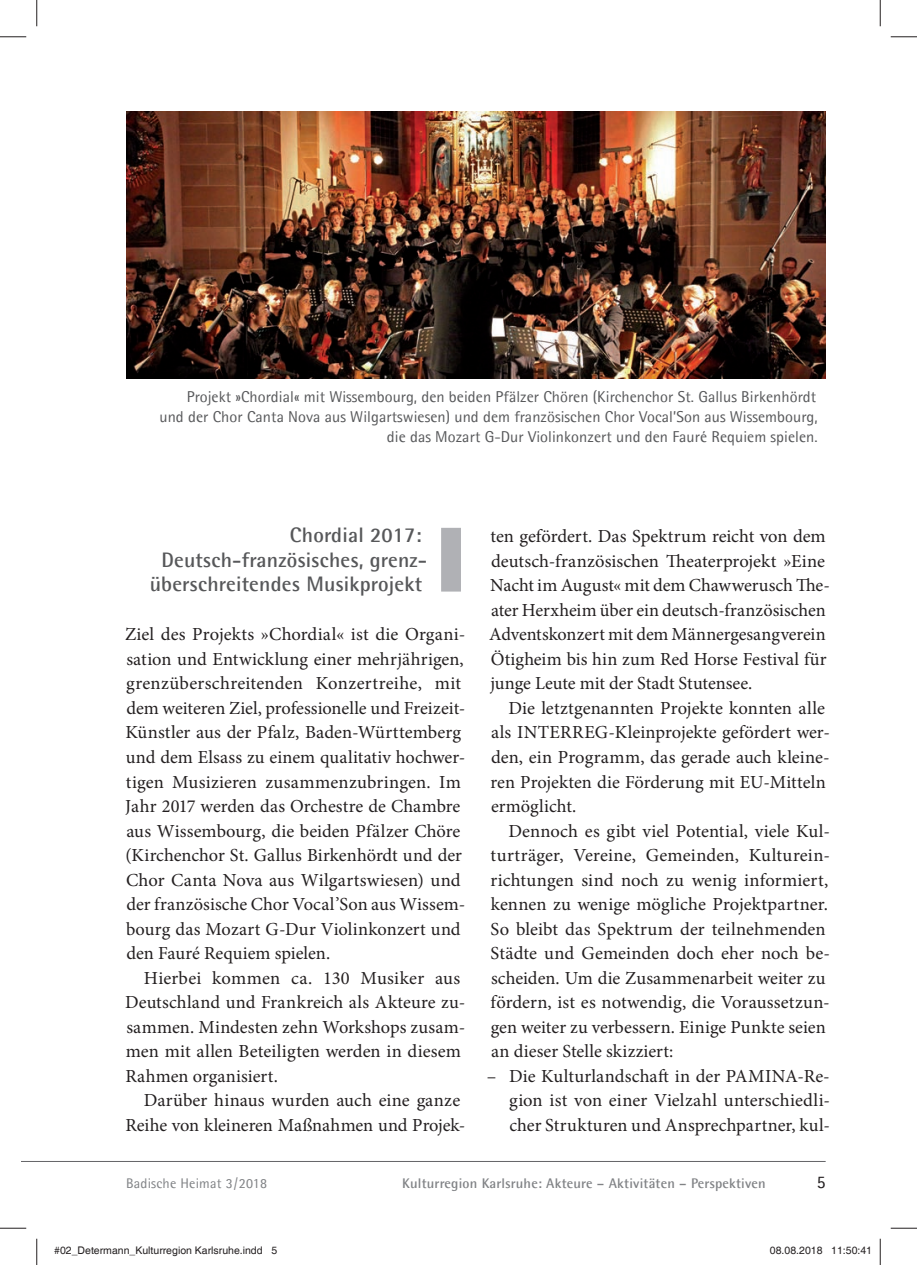
<style>
.page{position:relative;width:917px;height:1265px;background:#fff}
.page>*{position:absolute;margin:0;border:0;box-sizing:border-box;transform-origin:0 0}
.t1{font:700 21px/24.5px "Agfa Rotis Semisans";letter-spacing:.01em;color:#57585a;text-align:right}
.t2{font:18.38px/24.5px "Minion Pro";color:#231f20}
.t3{font:17.5px "Agfa Rotis Semisans";color:#231f20}
.t4{font:15.75px/20.1px "Agfa Rotis Semisans";letter-spacing:.005em;color:#57585a;text-align:right}
.t5{font:700 14px "Agfa Rotis Semisans";letter-spacing:.015em;color:#808285}
.t6{font:14px "Agfa Rotis Semisans";letter-spacing:.015em;color:#808285}
.t7{font:10.5px "Helvetica";color:#231f20}
</style>
<div class="page">
<hr style="left:22px;top:1160px;width:803px;height:1px;background:#636366">
<div style="left:441px;top:527px;width:20px;height:64px;background:#b0b1b5"></div>
<img style="left:126px;top:111px;width:699px;height:268px">
<svg style="left:0;top:36px;width:26px;height:1px"></svg>
<svg style="left:891px;top:36px;width:26px;height:1px"></svg>
<svg style="left:0;top:1227px;width:26px;height:1px"></svg>
<svg style="left:891px;top:1227px;width:26px;height:1px"></svg>
<svg style="left:36px;top:0;width:1px;height:26px"></svg>
<svg style="left:36px;top:1238px;width:1px;height:26px"></svg>
<svg style="left:880px;top:0;width:1px;height:26px"></svg>
<svg style="left:880px;top:1238px;width:1px;height:26px"></svg>
<p class="t4" style="left:159px;top:386px;width:660px">Projekt »Chordial« mit Wissembourg, den beiden Pfälzer Chören (Kirchenchor St. Gallus Birkenhördt<br>und der Chor Canta Nova aus Wilgartswiesen) und dem französischen Chor Vocal’Son aus Wissembourg, die das Mozart G-Dur Violinkonzert und den Fauré Requiem spielen.</p>
<p class="t1" style="left:150px;top:522px;width:279px">Chordial 2017:<br>Deutsch-französisches, grenz&shy;überschreitendes Musikprojekt</p>
<p class="t2" style="left:125px;top:623px;width:342px">Ziel des Projekts »Chordial« ist die Organi&shy;sation und Entwicklung einer mehrjährigen, grenzüberschreitenden Konzertreihe, mit dem weiteren Ziel, professionelle und Freizeit-Künstler aus der Pfalz, Baden-Württemberg und dem Elsass zu einem qualitativ hochwer&shy;tigen Musizieren zusammenzubringen. Im Jahr 2017 werden das Orchestre de Chambre aus Wissembourg, die beiden Pfälzer Chöre (Kirchenchor St. Gallus Birkenhördt und der Chor Canta Nova aus Wilgartswiesen) und der französische Chor Vocal’Son aus Wissem&shy;bourg das Mozart G-Dur Violinkonzert und den Fauré Requiem spielen.</p>
<p class="t2" style="left:125px;top:966px;width:341px;text-indent:19px">Hierbei kommen ca. 130 Musiker aus Deutschland und Frankreich als Akteure zu&shy;sammen. Mindesten zehn Workshops zusam&shy;men mit allen Beteiligten werden in diesem Rahmen organisiert.</p>
<p class="t2" style="left:125px;top:1089px;width:341px;text-align:right">Darüber hinaus wurden auch eine ganze<br>Reihe von kleineren Maßnahmen und Projek-</p>
<p class="t2" style="left:489px;top:525px;width:342px">ten gefördert. Das Spektrum reicht von dem deutsch-französischen Theaterprojekt »Eine Nacht im August« mit dem Chawwerusch The&shy;ater Herxheim über ein deutsch-französischen Adventskonzert mit dem Männergesangverein Ötigheim bis hin zum Red Horse Festival für junge Leute mit der Stadt Stutensee.</p>
<p class="t2" style="left:491px;top:697px;width:341px;text-indent:18px">Die letztgenannten Projekte konnten alle als INTERREG-Kleinprojekte gefördert wer&shy;den, ein Programm, das gerade auch kleine&shy;ren Projekten die Förderung mit EU-Mitteln ermöglicht.</p>
<p class="t2" style="left:490px;top:819px;width:341px;text-indent:18px">Dennoch es gibt viel Potential, viele Kul&shy;turträger, Vereine, Gemeinden, Kulturein&shy;richtungen sind noch zu wenig informiert, kennen zu wenige mögliche Projektpartner.<br>So bleibt das Spektrum der teilnehmenden Städte und Gemeinden doch eher noch be&shy;scheiden. Um die Zusammenarbeit weiter zu fördern, ist es notwendig, die Voraussetzun&shy;gen weiter zu verbessern. Einige Punkte seien an dieser Stelle skizziert:</p>
<p class="t2" style="left:509px;top:1064px;width:322px;text-align:justify;text-indent:-22px">– Die Kulturlandschaft in der PAMINA-Re&shy;gion ist von einer Vielzahl unterschiedli&shy;cher Strukturen und Ansprechpartner, kul-</p>
<p class="t6" style="left:126px;top:1174px;width:142px">Badische Heimat 3 / 2018</p>
<p class="t5" style="left:402px;top:1174px;width:365px">Kulturregion Karlsruhe: Akteure – Aktivitäten – Perspektiven</p>
<p class="t3" style="left:817px;top:1171px;width:10px">5</p>
<p class="t7" style="left:54px;top:1244px;width:224px">#02_Determann_Kulturregion Karlsruhe.indd 5</p>
<p class="t7" style="left:770px;top:1244px;width:104px">08.08.2018 11:50:41</p>
</div>
